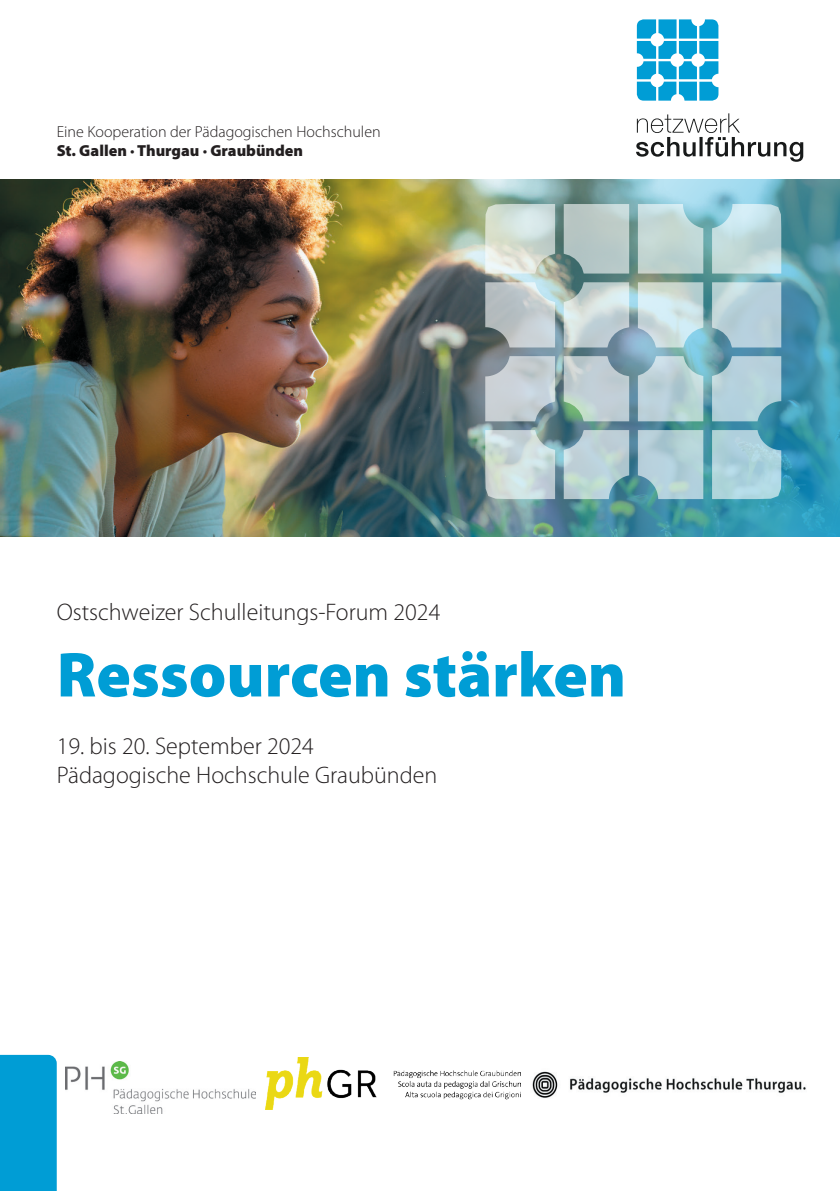
<style>
.page{position:relative;width:840px;height:1191px;background:#fff}
.page>*{position:absolute;margin:0;border:0;box-sizing:border-box;transform-origin:0 0}
.t1{font:900 64px "Myriad Pro";color:#009dd5}
.t2{font:300 24px/28.8px "Myriad Pro";color:#231f20}
.t3{font:300 16px "Myriad Pro";color:#231f20}
.t4{font:900 16px "Myriad Pro";color:#231f20}
</style>
<div class="page">
<div style="left:0;top:1054px;width:57px;height:137px;background:#009dd5"></div>
<img style="left:66px;top:1061px;width:189px;height:52px">
<img style="left:265px;top:1057px;width:255px;height:52px">
<img style="left:532px;top:1071px;width:274px;height:27px">
<svg style="left:636px;top:113px;width:166px;height:49px"></svg>
<svg style="left:636px;top:19px;width:82px;height:82px"></svg>
<img style="left:0;top:179px;width:839px;height:357px">
<img style="left:485px;top:204px;width:295px;height:295px">
<p class="t3" style="left:57px;top:122px;width:325px">Eine Kooperation der Pädagogischen Hochschulen</p>
<p class="t4" style="left:57px;top:140px;width:248px">St. Gallen · Thurgau · Graubünden</p>
<p class="t2" style="left:57px;top:597px;width:385px">Ostschweizer Schulleitungs-Forum 2024</p>
<h1 class="t1" style="left:57px;top:632px;width:570px">Ressourcen stärken</h1>
<p class="t2" style="left:57px;top:731px;width:382px">19. bis 20. September 2024<br>Pädagogische Hochschule Graubünden</p>
</div>
